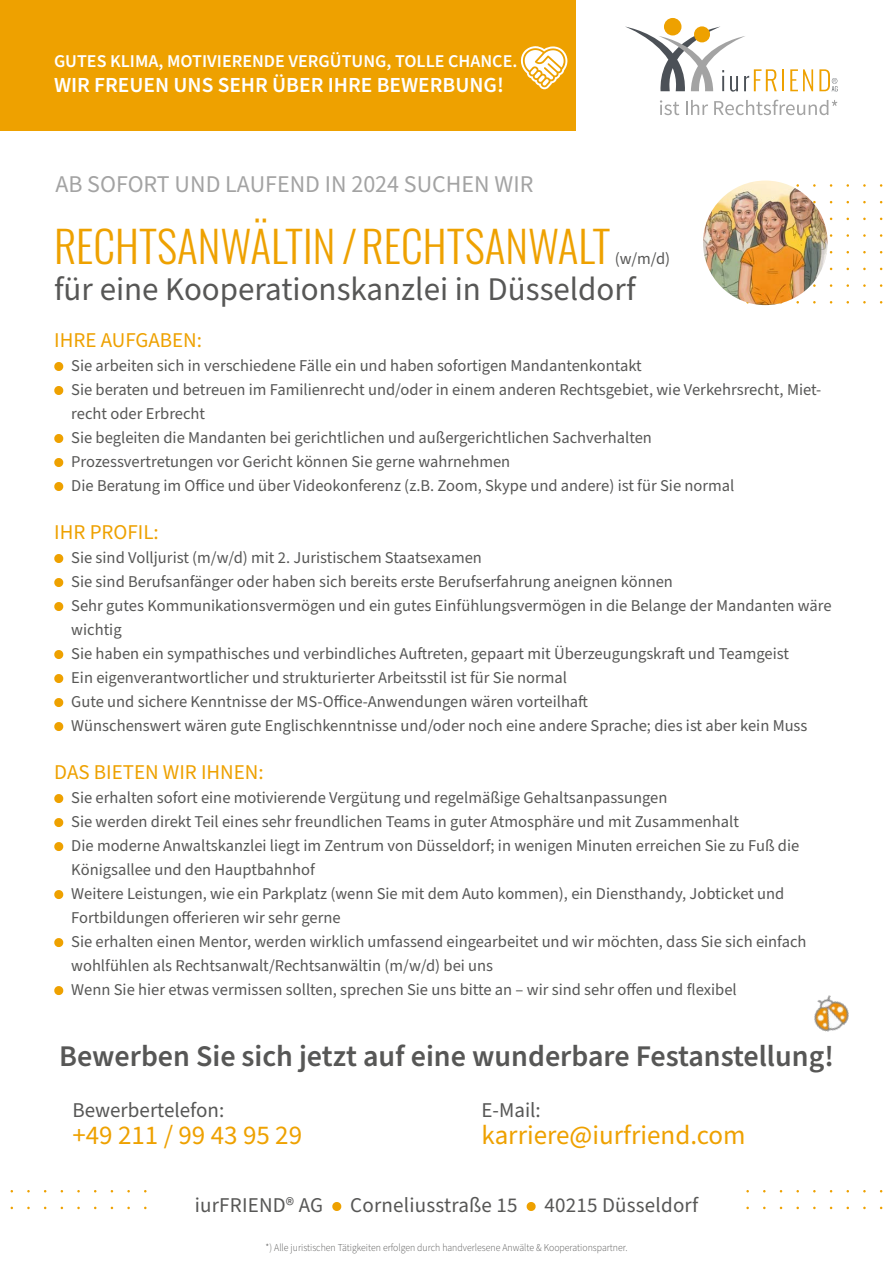
<style>
.page{position:relative;width:893px;height:1263px;background:#fff}
.page>*{position:absolute;margin:0;border:0;box-sizing:border-box;transform-origin:0 0}
.t1{font:300 43.5px "Oswald";color:#eea100}
.t2{font:33px "Source Sans Pro";color:#575756}
.t3{font:600 30px "Source Sans Pro";color:#575756}
.t4{font:27px "Source Sans Pro";color:#eea100}
.t5{font:24px "Source Sans Pro";color:#a3a3a3}
.t6{font:600 21.45px "Source Sans Pro";color:#fff}
.t7{font:21px "Source Sans Pro";letter-spacing:.01em;color:#575756}
.t8{font:21px "Source Sans Pro";color:#eea100}
.t9{font:600 18px "Source Sans Pro";color:#fff}
.t10{font:16.5px/24px "Source Sans Pro";color:#575756}
.t11{font:300 10.5px "Source Sans Pro";color:#575756;scale:.93 1}
</style>
<div class="page">
<svg style="left:332px;top:1202px;width:9px;height:9px"></svg>
<svg style="left:527px;top:1202px;width:9px;height:9px"></svg>
<div style="left:0;top:0;width:576px;height:131px;background:#eea100"></div>
<svg style="left:54px;top:362px;width:9px;height:9px"></svg>
<svg style="left:54px;top:386px;width:9px;height:9px"></svg>
<svg style="left:54px;top:434px;width:9px;height:9px"></svg>
<svg style="left:54px;top:458px;width:9px;height:9px"></svg>
<svg style="left:54px;top:482px;width:9px;height:9px"></svg>
<svg style="left:54px;top:554px;width:9px;height:9px"></svg>
<svg style="left:54px;top:578px;width:9px;height:9px"></svg>
<svg style="left:54px;top:602px;width:9px;height:9px"></svg>
<svg style="left:54px;top:650px;width:9px;height:9px"></svg>
<svg style="left:54px;top:674px;width:9px;height:9px"></svg>
<svg style="left:54px;top:698px;width:9px;height:9px"></svg>
<svg style="left:54px;top:722px;width:9px;height:9px"></svg>
<svg style="left:54px;top:794px;width:9px;height:9px"></svg>
<svg style="left:54px;top:818px;width:9px;height:9px"></svg>
<svg style="left:54px;top:842px;width:9px;height:9px"></svg>
<svg style="left:54px;top:890px;width:9px;height:9px"></svg>
<svg style="left:54px;top:938px;width:9px;height:9px"></svg>
<svg style="left:54px;top:986px;width:9px;height:9px"></svg>
<svg style="left:521px;top:46px;width:47px;height:43px"></svg>
<img style="left:703px;top:181px;width:125px;height:124px;border-radius:62px">
<img style="left:812px;top:995px;width:38px;height:38px;border-radius:19px">
<hr style="left:782px;top:69px;width:2px;height:22px;background:#eea100">
<svg style="left:790px;top:69px;width:23px;height:22px"></svg>
<svg style="left:819px;top:69px;width:18px;height:22px"></svg>
<div style="left:664px;top:18px;width:17px;height:17px;background:#eea100;border-radius:50%"></div>
<svg style="left:626px;top:27px;width:151px;height:65px"></svg>
<svg style="left:660px;top:100px;width:19px;height:15px"></svg>
<svg style="left:686px;top:100px;width:22px;height:15px"></svg>
<svg style="left:714px;top:100px;width:114px;height:15px"></svg>
<svg style="left:832px;top:100px;width:5px;height:6px"></svg>
<p class="t9" style="left:54px;top:49px;width:465px">GUTES KLIMA, MOTIVIERENDE VERGÜTUNG, TOLLE CHANCE.</p>
<h3 class="t6" style="left:54px;top:71px;width:451px">WIR FREUEN UNS SEHR ÜBER IHRE BEWERBUNG!</h3>
<h3 class="t5" style="left:55px;top:168px;width:480px">AB SOFORT UND LAUFEND IN 2024 SUCHEN WIR</h3>
<h1 class="t1" style="left:54px;top:208px;width:558px">RECHTSANWÄLTIN / RECHTSANWALT</h1>
<p class="t10" style="left:615px;top:247px;width:57px">(w/m/d)</p>
<h2 class="t2" style="left:54px;top:267px;width:583px">für eine Kooperationskanzlei in Düsseldorf</h2>
<p class="t8" style="left:54px;top:326px;width:149px">IHRE AUFGABEN:</p>
<p class="t10" style="left:71px;top:354px;width:752px">Sie arbeiten sich in verschiedene Fälle ein und haben sofortigen Mandantenkontakt<br>Sie beraten und betreuen im Familienrecht und/oder in einem anderen Rechtsgebiet, wie Verkehrsrecht, Miet&shy;recht oder Erbrecht<br>Sie begleiten die Mandanten bei gerichtlichen und außergerichtlichen Sachverhalten<br>Prozessvertretungen vor Gericht können Sie gerne wahrnehmen<br>Die Beratung im Office und über Videokonferenz (z.B. Zoom, Skype und andere) ist für Sie normal</p>
<p class="t8" style="left:54px;top:518px;width:106px">IHR PROFIL:</p>
<p class="t10" style="left:71px;top:546px;width:762px">Sie sind Volljurist (m/w/d) mit 2. Juristischem Staatsexamen<br>Sie sind Berufsanfänger oder haben sich bereits erste Berufserfahrung aneignen können<br>Sehr gutes Kommunikationsvermögen und ein gutes Einfühlungsvermögen in die Belange der Mandanten wäre wichtig<br>Sie haben ein sympathisches und verbindliches Auftreten, gepaart mit Überzeugungskraft und Teamgeist<br>Ein eigenverantwortlicher und strukturierter Arbeitsstil ist für Sie normal<br>Gute und sichere Kenntnisse der MS-Office-Anwendungen wären vorteilhaft<br>Wünschenswert wären gute Englischkenntnisse und/oder noch eine andere Sprache; dies ist aber kein Muss</p>
<p class="t8" style="left:54px;top:758px;width:211px">DAS BIETEN WIR IHNEN:</p>
<p class="t10" style="left:71px;top:786px;width:737px">Sie erhalten sofort eine motivierende Vergütung und regelmäßige Gehaltsanpassungen<br>Sie werden direkt Teil eines sehr freundlichen Teams in guter Atmosphäre und mit Zusammenhalt<br>Die moderne Anwaltskanzlei liegt im Zentrum von Düsseldorf; in wenigen Minuten erreichen Sie zu Fuß die Königsallee und den Hauptbahnhof<br>Weitere Leistungen, wie ein Parkplatz (wenn Sie mit dem Auto kommen), ein Diensthandy, Jobticket und Fortbildungen offerieren wir sehr gerne<br>Sie erhalten einen Mentor, werden wirklich umfassend eingearbeitet und wir möchten, dass Sie sich einfach wohlfühlen als Rechtsanwalt/Rechtsanwältin (m/w/d) bei uns<br>Wenn Sie hier etwas vermissen sollten, sprechen Sie uns bitte an – wir sind sehr offen und flexibel</p>
<h3 class="t3" style="left:59px;top:1036px;width:776px">Bewerben Sie sich jetzt auf eine wunderbare Festanstellung!</h3>
<p class="t7" style="left:72px;top:1095px;width:153px">Bewerbertelefon:</p>
<h3 class="t4" style="left:72px;top:1116px;width:231px">+49 211 / 99 43 95 29</h3>
<p class="t7" style="left:482px;top:1095px;width:61px">E-Mail:</p>
<h3 class="t4" style="left:482px;top:1116px;width:265px">karriere@iurfriend.com</h3>
<p class="t7" style="left:195px;top:1191px;width:130px">iurFRIEND® AG</p>
<p class="t7" style="left:350px;top:1191px;width:169px">Corneliusstraße 15</p>
<p class="t7" style="left:544px;top:1191px;width:155px">40215 Düsseldorf</p>
<p class="t11" style="left:266px;top:1241px;width:391px">*) Alle juristischen Tätigkeiten erfolgen durch handverlesene Anwälte &amp; Kooperationspartner.</p>
</div>
